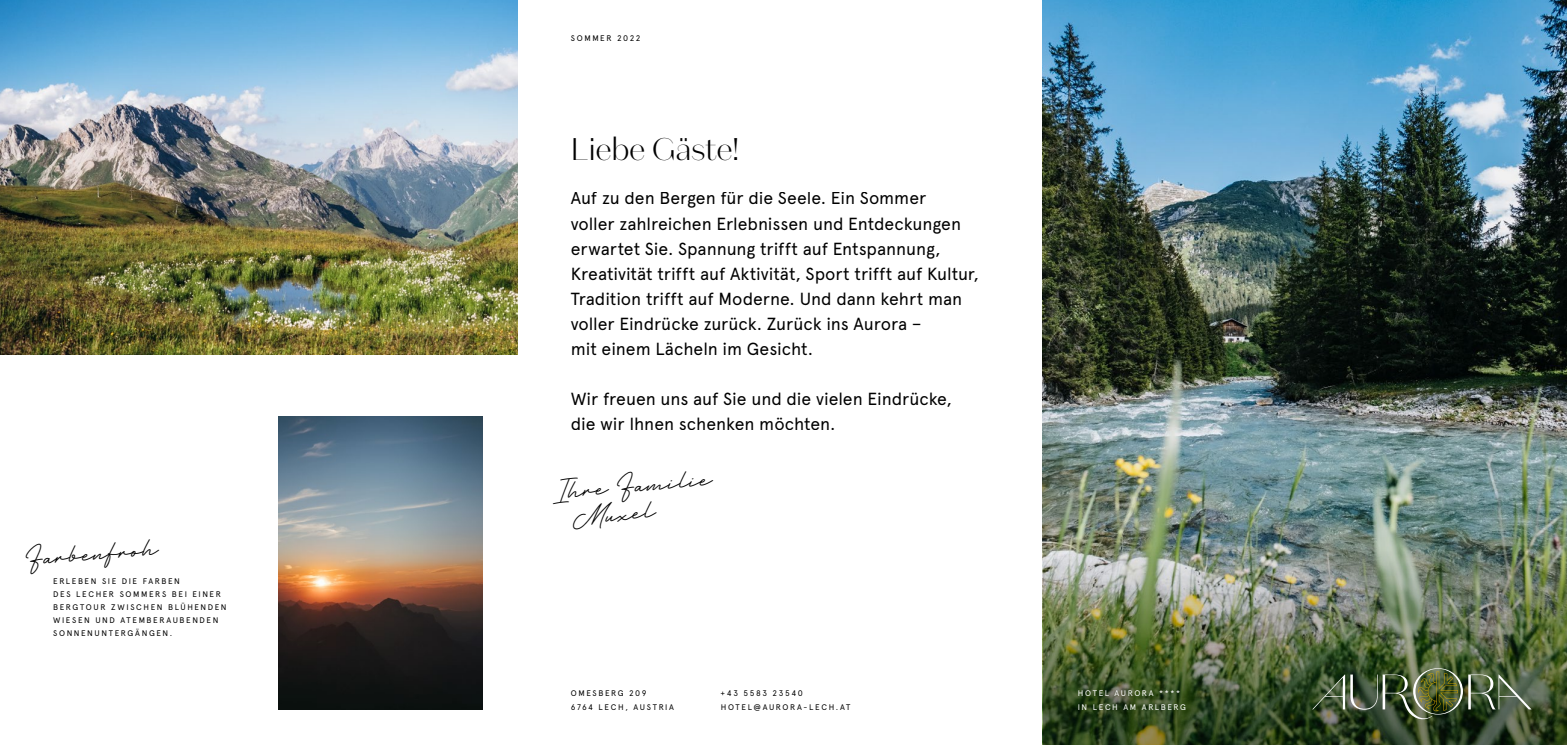
<style>
.page{position:relative;width:1567px;height:745px;background:#fff}
.page>*{position:absolute;margin:0;border:0;box-sizing:border-box;transform-origin:0 0}
.t1{font:300 31.25px "Domaine Sans Display";color:#000}
.t2{font:22.5px/27px "Hertine";color:#000}
.t3{font:17.5px/25px "Apercu";letter-spacing:-.005em;color:#000}
.t4{font:8.12px/13.1px "Apercu";letter-spacing:.19em;color:#000}
.t5{font:8.12px/13.8px "Apercu";letter-spacing:.195em;color:#fff}
</style>
<div class="page">
<img style="left:0;top:0;width:517px;height:354px">
<img style="left:279px;top:416px;width:203px;height:293px">
<img style="left:1042px;top:0;width:524px;height:546px">
<img style="left:1042px;top:546px;width:524px;height:198px">
<svg style="left:1311px;top:674px;width:33px;height:35px"></svg>
<img style="left:1350px;top:667px;width:181px;height:51px">
<p class="t2" style="left:25px;top:545px;width:134px;rotate:-5deg">Farbenfroh</p>
<p class="t4" style="left:53px;top:574px;width:175px">ERLEBEN SIE DIE FARBEN<br>DES LECHER SOMMERS BEI EINER<br>BERGTOUR ZWISCHEN BLÜHENDEN<br>WIESEN UND ATEMBERAUBENDEN<br>SONNENUNTERGÄNGEN.</p>
<p class="t4" style="left:571px;top:32px;width:71px">SOMMER 2022</p>
<h1 class="t1" style="left:570px;top:130px;width:170px">Liebe Gäste!</h1>
<p class="t3" style="left:570px;top:185px;width:410px">Auf zu den Bergen für die Seele. Ein Sommer<br>voller zahlreichen Erlebnissen und Entdeckungen erwartet Sie. Spannung trifft auf Entspannung, Kreativität trifft auf Aktivität, Sport trifft auf Kultur, Tradition trifft auf Moderne. Und dann kehrt man voller Eindrücke zurück. Zurück ins Aurora –<br>mit einem Lächeln im Gesicht.</p>
<p class="t3" style="left:570px;top:386px;width:383px">Wir freuen uns auf Sie und die vielen Eindrücke, die wir Ihnen schenken möchten.</p>
<p class="t2" style="left:569px;top:477px;width:144px;text-indent:-18px;rotate:-5deg">Ihre Familie<br>Muxel</p>
<p class="t4" style="left:570px;top:685px;width:105px;line-height:13.8px">OMESBERG 209<br>6764 LECH, AUSTRIA</p>
<p class="t4" style="left:720px;top:685px;width:131px;line-height:13.8px">+43 5583 23540<br>HOTEL@AURORA-LECH.AT</p>
<p class="t5" style="left:1077px;top:685px;width:110px">HOTEL AURORA ****<br>IN LECH AM ARLBERG</p>
</div>
